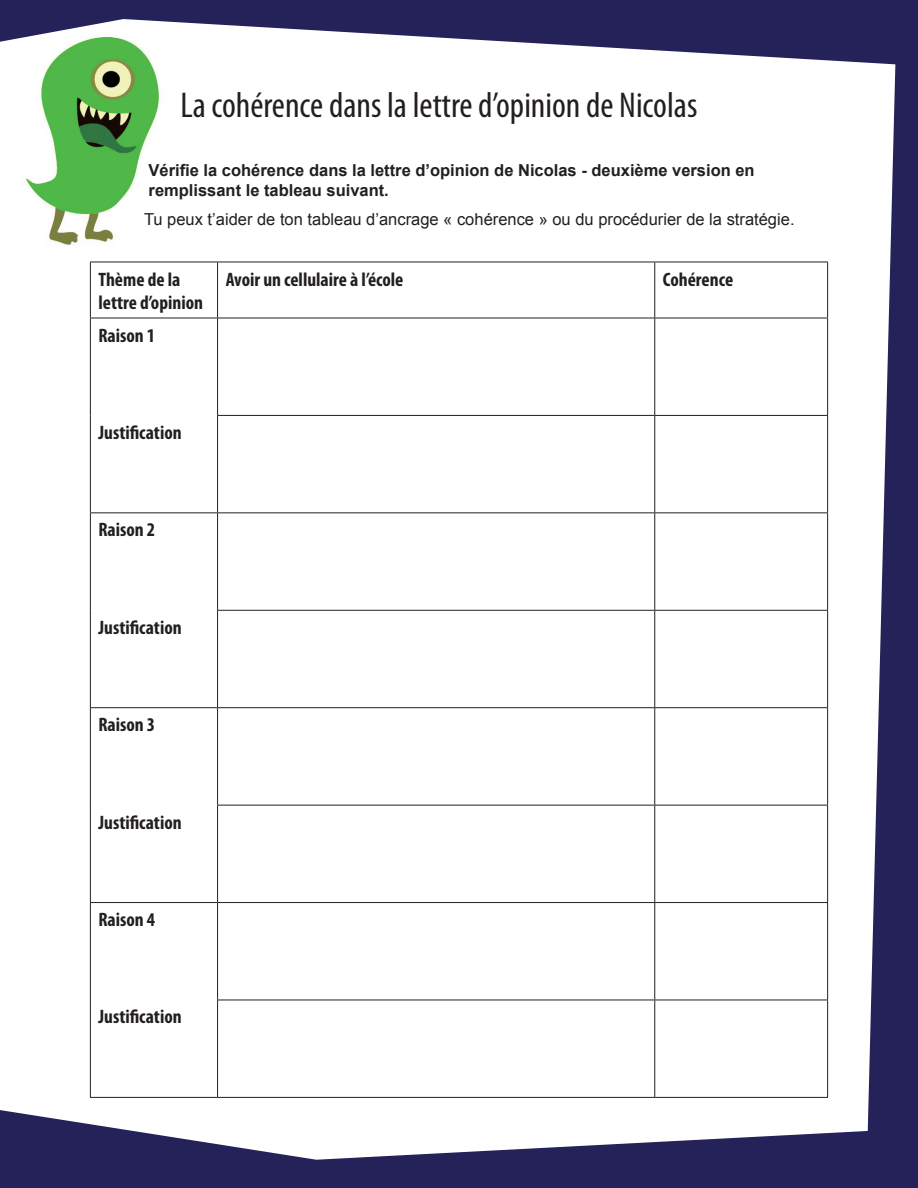
<style>
.page{position:relative;width:918px;height:1188px;background:#fff}
.page>*{position:absolute;margin:0;border:0;box-sizing:border-box;transform-origin:0 0}
.t1{font:condensed 36px "Myriad Pro";color:#231f20}
.t2{font:700 condensed 19.5px/23.4px "Myriad Pro";color:#231f20}
.t3{font:700 16.5px/19.8px "Arial";color:#231f20}
.t4{font:16.5px "Arial";color:#231f20}
</style>
<div class="page">
<svg style="left:868px;top:66px;width:50px;height:1044px;fill:#252159"></svg>
<svg style="left:0;top:0;width:918px;height:66px;fill:#252159"></svg>
<svg style="left:0;top:1110px;width:918px;height:78px;fill:#252159"></svg>
<hr style="left:90px;top:262px;width:128px;height:1px;background:#231f20">
<hr style="left:218px;top:262px;width:437px;height:1px;background:#231f20">
<hr style="left:655px;top:262px;width:173px;height:1px;background:#231f20">
<hr style="left:90px;top:318px;width:128px;height:1px;background:#231f20">
<hr style="left:218px;top:318px;width:437px;height:1px;background:#231f20">
<hr style="left:655px;top:318px;width:173px;height:1px;background:#231f20">
<hr style="left:217px;top:415px;width:438px;height:1px;background:#231f20">
<hr style="left:655px;top:415px;width:173px;height:1px;background:#231f20">
<hr style="left:90px;top:512px;width:128px;height:1px;background:#231f20">
<hr style="left:218px;top:512px;width:437px;height:1px;background:#231f20">
<hr style="left:655px;top:512px;width:173px;height:1px;background:#231f20">
<hr style="left:217px;top:610px;width:438px;height:1px;background:#231f20">
<hr style="left:655px;top:610px;width:173px;height:1px;background:#231f20">
<hr style="left:90px;top:707px;width:128px;height:1px;background:#231f20">
<hr style="left:218px;top:707px;width:437px;height:1px;background:#231f20">
<hr style="left:655px;top:707px;width:173px;height:1px;background:#231f20">
<hr style="left:217px;top:805px;width:438px;height:1px;background:#231f20">
<hr style="left:655px;top:805px;width:173px;height:1px;background:#231f20">
<hr style="left:90px;top:902px;width:128px;height:1px;background:#231f20">
<hr style="left:218px;top:902px;width:437px;height:1px;background:#231f20">
<hr style="left:655px;top:902px;width:173px;height:1px;background:#231f20">
<hr style="left:217px;top:1000px;width:438px;height:1px;background:#231f20">
<hr style="left:655px;top:1000px;width:173px;height:1px;background:#231f20">
<hr style="left:90px;top:1097px;width:128px;height:1px;background:#231f20">
<hr style="left:218px;top:1097px;width:437px;height:1px;background:#231f20">
<hr style="left:655px;top:1097px;width:173px;height:1px;background:#231f20">
<hr style="left:90px;top:262px;width:1px;height:56px;background:#231f20">
<hr style="left:90px;top:318px;width:1px;height:97px;background:#231f20">
<hr style="left:90px;top:415px;width:1px;height:97px;background:#231f20">
<hr style="left:90px;top:513px;width:1px;height:97px;background:#231f20">
<hr style="left:90px;top:610px;width:1px;height:97px;background:#231f20">
<hr style="left:90px;top:708px;width:1px;height:97px;background:#231f20">
<hr style="left:90px;top:805px;width:1px;height:97px;background:#231f20">
<hr style="left:90px;top:903px;width:1px;height:97px;background:#231f20">
<hr style="left:90px;top:1000px;width:1px;height:97px;background:#231f20">
<hr style="left:217px;top:262px;width:1px;height:56px;background:#231f20">
<hr style="left:654px;top:262px;width:1px;height:56px;background:#231f20">
<hr style="left:827px;top:262px;width:1px;height:56px;background:#231f20">
<hr style="left:217px;top:318px;width:1px;height:97px;background:#231f20">
<hr style="left:654px;top:318px;width:1px;height:97px;background:#231f20">
<hr style="left:827px;top:318px;width:1px;height:97px;background:#231f20">
<hr style="left:217px;top:416px;width:1px;height:96px;background:#231f20">
<hr style="left:654px;top:416px;width:1px;height:96px;background:#231f20">
<hr style="left:827px;top:416px;width:1px;height:96px;background:#231f20">
<hr style="left:217px;top:513px;width:1px;height:97px;background:#231f20">
<hr style="left:654px;top:513px;width:1px;height:97px;background:#231f20">
<hr style="left:827px;top:513px;width:1px;height:97px;background:#231f20">
<hr style="left:217px;top:611px;width:1px;height:96px;background:#231f20">
<hr style="left:654px;top:611px;width:1px;height:96px;background:#231f20">
<hr style="left:827px;top:611px;width:1px;height:96px;background:#231f20">
<hr style="left:217px;top:708px;width:1px;height:97px;background:#231f20">
<hr style="left:654px;top:708px;width:1px;height:97px;background:#231f20">
<hr style="left:827px;top:708px;width:1px;height:97px;background:#231f20">
<hr style="left:217px;top:806px;width:1px;height:96px;background:#231f20">
<hr style="left:654px;top:806px;width:1px;height:96px;background:#231f20">
<hr style="left:827px;top:806px;width:1px;height:96px;background:#231f20">
<hr style="left:217px;top:903px;width:1px;height:97px;background:#231f20">
<hr style="left:654px;top:903px;width:1px;height:97px;background:#231f20">
<hr style="left:827px;top:903px;width:1px;height:97px;background:#231f20">
<hr style="left:217px;top:1000px;width:1px;height:97px;background:#231f20">
<hr style="left:654px;top:1000px;width:1px;height:97px;background:#231f20">
<hr style="left:827px;top:1000px;width:1px;height:97px;background:#231f20">
<img style="left:21px;top:18px;width:147px;height:247px">
<div style="left:879px;top:1041px;width:26px;height:107px;background:#252159"></div>
<h1 class="t1" style="left:180px;top:83px;width:519px">La cohérence dans la lettre d’opinion de Nicolas</h1>
<p class="t3" style="left:149px;top:161px;width:608px">Vérifie la cohérence dans la lettre d’opinion de Nicolas - deuxième version en remplissant le tableau suivant.</p>
<p class="t4" style="left:144px;top:210px;width:652px">Tu peux t’aider de ton tableau d’ancrage « cohérence » ou du procédurier de la stratégie.</p>
<p class="t2" style="left:98px;top:267px;width:106px">Thème de la lettre d’opinion</p>
<p class="t2" style="left:226px;top:267px;width:179px">Avoir un cellulaire à l’école</p>
<p class="t2" style="left:663px;top:267px;width:72px">Cohérence</p>
<p class="t2" style="left:98px;top:323px;width:58px">Raison 1</p>
<p class="t2" style="left:98px;top:420px;width:85px">Justification</p>
<p class="t2" style="left:98px;top:518px;width:58px">Raison 2</p>
<p class="t2" style="left:98px;top:615px;width:85px">Justification</p>
<p class="t2" style="left:98px;top:713px;width:58px">Raison 3</p>
<p class="t2" style="left:98px;top:810px;width:85px">Justification</p>
<p class="t2" style="left:98px;top:908px;width:58px">Raison 4</p>
<p class="t2" style="left:98px;top:1005px;width:85px">Justification</p>
</div>
